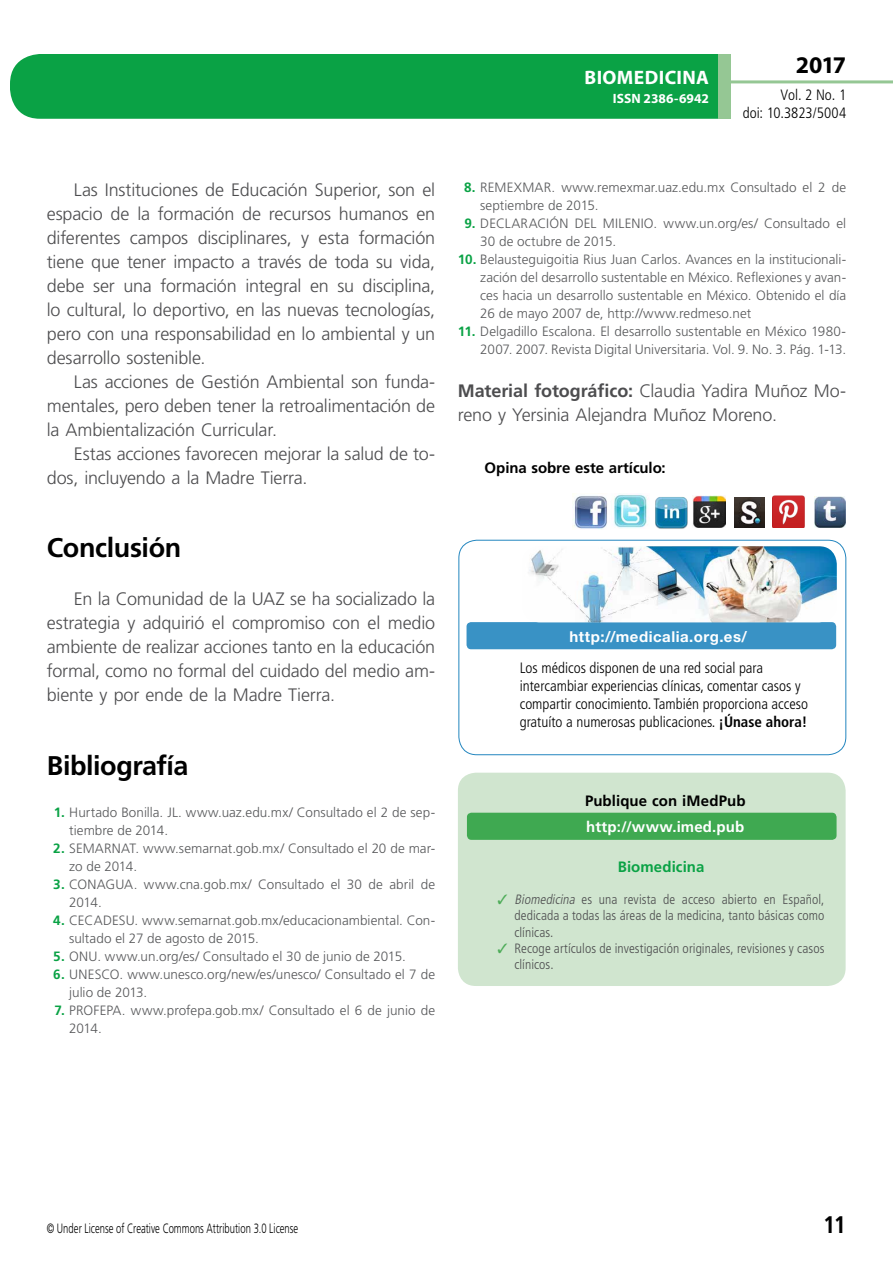
<style>
.page{position:relative;width:893px;height:1263px;background:#fff}
.page>*{position:absolute;margin:0;border:0;box-sizing:border-box;transform-origin:0 0}
.t1{font:700 27px "Frutiger LT Std";letter-spacing:-.015em;color:#000}
.t2{font:700 24px "Myriad Pro";color:#000}
.t3{font:700 condensed 24px "Frutiger LT Std";color:#000}
.t4{font:700 19.5px "Myriad Pro";letter-spacing:.02em;color:#fff}
.t5{font:300 18px/24px "Frutiger LT Std";letter-spacing:-.01em;color:#4d4d4f;text-align:justify}
.t6{font:300 condensed 15px/18px "Frutiger";color:#000}
.t7{font:700 15px "Frutiger LT Std";color:#000}
.t8{font:300 condensed 15px/18px "Frutiger LT Std";color:#000;text-align:right}
.t9{font:700 15px "Helvetica Neue LT Std";letter-spacing:.035em;color:#fff}
.t10{font:700 15px "Frutiger LT Std";letter-spacing:.01em;color:#fff}
.t11{font:700 15px "Frutiger LT Std";letter-spacing:.005em;color:#0aa245}
.t12{font:300 13.5px/18px "Frutiger LT Std";letter-spacing:.005em;color:#58595b}
.t13{font:300 condensed 13.5px/16.2px "Frutiger LT Std";letter-spacing:.005em;color:#4d4d4f;text-align:justify}
.t14{font:300 13.5px "Frutiger LT Std";letter-spacing:.005em;color:#000;scale:.7 1}
.t15{font:700 13.5px "Myriad Pro";color:#fff}
.s1{font-weight:700;color:#0aa245}
.s2{font-weight:700}
.s3{color:#4dac58}
.s4{font-style:italic}
</style>
<div class="page">
<div style="left:10px;top:54px;width:775px;height:65px;background:#0aa245;border-radius:30px"></div>
<div style="left:732px;top:0;width:161px;height:157px;background:#fff"></div>
<hr style="left:730px;top:80px;width:163px;height:3px;background:#95c794">
<div style="left:718px;top:54px;width:13px;height:65px;background:#95c794"></div>
<div style="left:458px;top:773px;width:388px;height:213px;background:#d0e5cf;border-radius:18px"></div>
<div style="left:467px;top:813px;width:369px;height:27px;background:#3fa951;border-radius:4px"></div>
<div style="left:458px;top:540px;width:388px;height:215px;border:1px solid #2386bf;border-radius:18px"></div>
<div style="left:466px;top:622px;width:370px;height:27px;background:#3992c5;border-radius:4px"></div>
<img style="left:529px;top:546px;width:308px;height:76px">
<img style="left:572px;top:496px;width:35px;height:33px">
<img style="left:614px;top:494px;width:34px;height:34px">
<img style="left:655px;top:497px;width:33px;height:32px">
<img style="left:693px;top:495px;width:32px;height:32px">
<img style="left:735px;top:497px;width:30px;height:30px">
<img style="left:772px;top:495px;width:33px;height:33px">
<img style="left:814px;top:496px;width:31px;height:31px">
<h3 class="t4" style="left:584px;top:65px;width:126px">BIOMEDICINA</h3>
<p class="t15" style="left:613px;top:90px;width:98px">ISSN 2386-6942</p>
<h2 class="t2" style="left:796px;top:49px;width:52px">2017</h2>
<p class="t8" style="left:743px;top:86px;width:105px">Vol. 2 No. 1<br>doi: 10.3823/5004</p>
<p class="t5" style="left:47px;top:178px;width:390px;text-indent:27px">Las Instituciones de Educación Superior, son el espacio de la formación de recursos humanos en diferentes campos disciplinares, y esta formación tiene que tener impacto a través de toda su vida, debe ser una formación integral en su disciplina, lo cultural, lo deportivo, en las nuevas tecnologías, pero con una responsabilidad en lo ambiental y un desarrollo sostenible.</p>
<h3 class="t5" style="left:47px;top:370px;width:390px;text-indent:27px">Las acciones de Gestión Ambiental son funda&shy;mentales, pero deben tener la retroalimentación de la Ambientalización Curricular.</h3>
<h3 class="t5" style="left:47px;top:442px;width:390px;text-indent:27px">Estas acciones favorecen mejorar la salud de to&shy;dos, incluyendo a la Madre Tierra.</h3>
<h1 class="t1" style="left:47px;top:532px;width:136px">Conclusión</h1>
<h3 class="t5" style="left:47px;top:587px;width:390px;text-indent:27px">En la Comunidad de la UAZ se ha socializado la estrategia y adquirió el compromiso con el medio ambiente de realizar acciones tanto en la educación formal, como no formal del cuidado del medio am&shy;biente y por ende de la Madre Tierra.</h3>
<h1 class="t1" style="left:47px;top:750px;width:143px">Bibliografía</h1>
<p class="t12" style="left:69px;top:803px;width:367px;text-indent:-16px"><span class="s1">1.</span> Hurtado Bonilla. JL. www.uaz.edu.mx/ Consultado el 2 de sep&shy;tiembre de 2014.</p>
<p class="t12" style="left:69px;top:839px;width:367px;text-indent:-16px"><span class="s1">2.</span> SEMARNAT. www.semarnat.gob.mx/ Consultado el 20 de mar&shy;zo de 2014.</p>
<p class="t12" style="left:69px;top:875px;width:367px;text-indent:-16px"><span class="s1">3.</span> CONAGUA. www.cna.gob.mx/ Consultado el 30 de abril de<br>2014.</p>
<p class="t12" style="left:69px;top:911px;width:367px;text-indent:-16px"><span class="s1">4.</span> CECADESU. www.semarnat.gob.mx/educacionambiental. Con&shy;sultado el 27 de agosto de 2015.</p>
<p class="t12" style="left:53px;top:947px;width:354px"><span class="s1">5.</span> ONU. www.un.org/es/ Consultado el 30 de junio de 2015.</p>
<p class="t12" style="left:69px;top:965px;width:367px;text-indent:-16px"><span class="s1">6.</span> UNESCO. www.unesco.org/new/es/unesco/ Consultado el 7 de julio de 2013.</p>
<p class="t12" style="left:69px;top:1001px;width:367px;text-indent:-15px"><span class="s1">7.</span> PROFEPA. www.profepa.gob.mx/ Consultado el 6 de junio de<br>2014.</p>
<p class="t12" style="left:480px;top:179px;width:367px;text-indent:-16px"><span class="s1">8.</span> REMEXMAR. www.remexmar.uaz.edu.mx Consultado el 2 de septiembre de 2015.</p>
<p class="t12" style="left:480px;top:215px;width:367px;text-indent:-16px"><span class="s1">9.</span> DECLARACIÓN DEL MILENIO. www.un.org/es/ Consultado el<br>30 de octubre de 2015.</p>
<p class="t12" style="left:480px;top:251px;width:367px;text-align:justify;text-indent:-23px"><span class="s1">10.</span> Belausteguigoitia Rius Juan Carlos. Avances en la institucionali&shy;zación del desarrollo sustentable en México. Reflexiones y avan&shy;ces hacia un desarrollo sustentable en México. Obtenido el día 26 de mayo 2007 de, http://www.redmeso.net</p>
<p class="t12" style="left:458px;top:323px;width:390px;text-align:right"><span class="s1">11.</span> Delgadillo Escalona. El desarrollo sustentable en México 1980-<br>2007. 2007. Revista Digital Universitaria. Vol. 9. No. 3. Pág. 1-13.</p>
<h3 class="t5" style="left:458px;top:379px;width:390px"><span class="s2">Material fotográfico:</span> Claudia Yadira Muñoz Mo&shy;reno y Yersinia Alejandra Muñoz Moreno.</h3>
<p class="t7" style="left:484px;top:459px;width:183px">Opina sobre este artículo:</p>
<p class="t9" style="left:569px;top:627px;width:179px">http://medicalia.org.es/</p>
<p class="t6" style="left:520px;top:659px;width:290px">Los médicos disponen de una red social para intercambiar experiencias clínicas, comentar casos y compartir conocimiento. También proporciona acceso gratuíto a numerosas publicaciones. <span class="s2">¡Únase ahora!</span></p>
<p class="t7" style="left:585px;top:792px;width:162px">Publique con iMedPub</p>
<p class="t10" style="left:586px;top:817px;width:159px">http://www.imed.pub</p>
<p class="t11" style="left:618px;top:858px;width:88px">Biomedicina</p>
<p class="t13" style="left:514px;top:892px;width:312px;text-indent:-17px"><span class="s3">✓</span> <span class="s4">Biomedicina</span> es una revista de acceso abierto en Español, dedicada a todas las áreas de la medicina, tanto básicas como clínicas.</p>
<p class="t13" style="left:514px;top:940px;width:312px;text-indent:-17px"><span class="s3">✓</span> Recoge artículos de investigación originales, revisiones y casos clínicos.</p>
<p class="t14" style="left:47px;top:1221px;width:361px">© Under License of Creative Commons Attribution 3.0 License</p>
<h2 class="t3" style="left:823px;top:1210px;width:25px">11</h2>
</div>
